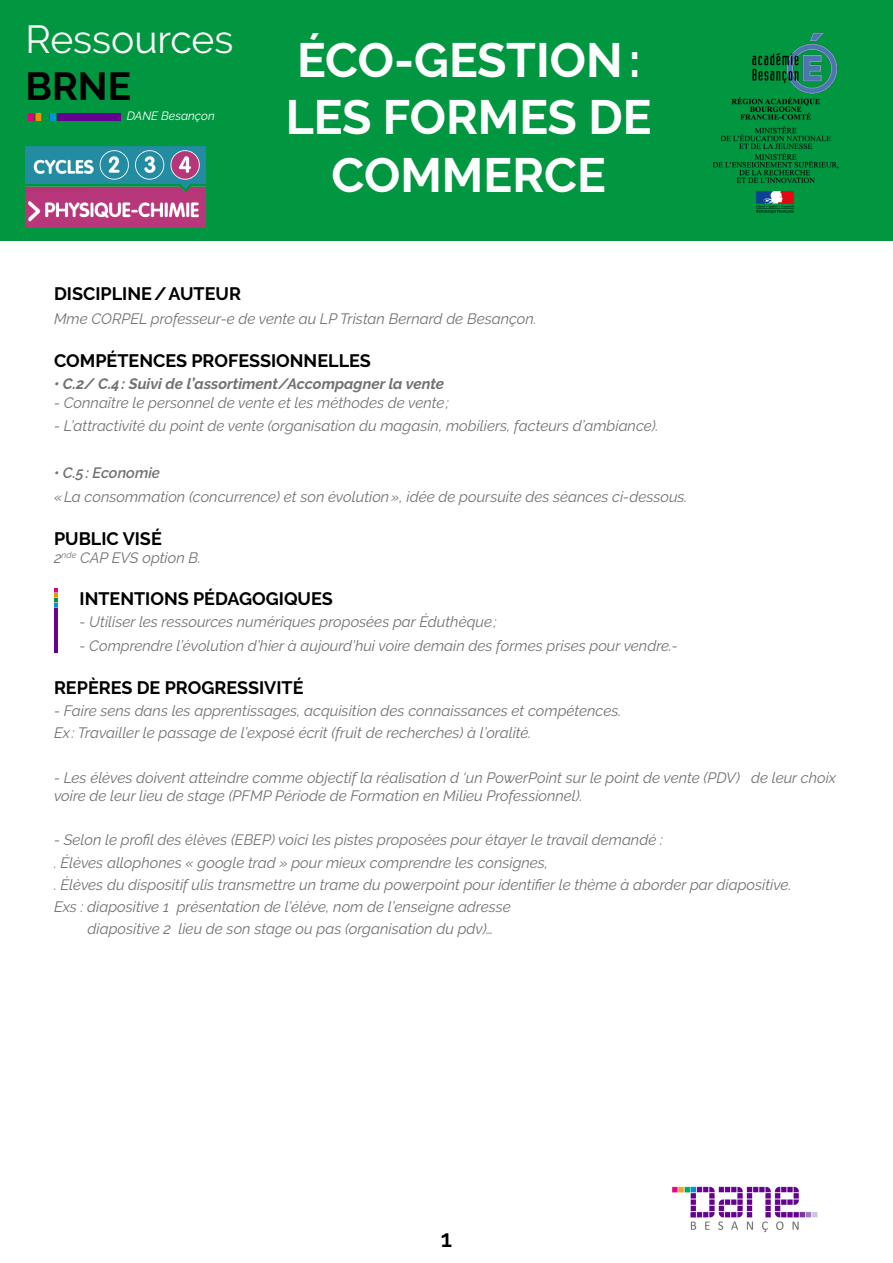
<style>
.page{position:relative;width:893px;height:1263px;background:#fff}
.page>*{position:absolute;margin:0;border:0;box-sizing:border-box;transform-origin:0 0}
.t1{font:700 48px/57.6px "Raleway";color:#fff;text-align:center}
.t2{font:39px "Raleway";color:#fff}
.t3{font:700 39px "Raleway";color:#000}
.t4{font:600 24px "Raleway";color:#000}
.t5{font:700 18px "Raleway";color:#000}
.t6{font:italic 15px/22.2px "Raleway";color:#767171}
.t7{font:italic 700 15px "Raleway";color:#767171}
.t8{font:italic 600 15px "Raleway";color:#767171}
.t9{font:italic 12px "Raleway";color:#fff}
</style>
<div class="page">
<div style="left:0;top:0;width:893px;height:240px;background:#009740"></div>
<img style="left:672px;top:1186px;width:146px;height:46px">
<img style="left:54px;top:589px;width:3px;height:64px">
<img style="left:28px;top:114px;width:93px;height:6px">
<img style="left:26px;top:146px;width:180px;height:82px">
<img style="left:713px;top:32px;width:126px;height:182px">
<img style="left:26px;top:192px;width:180px;height:35px">
<h2 class="t2" style="left:26px;top:17px;width:209px">Ressources</h2>
<h2 class="t3" style="left:26px;top:64px;width:107px">BRNE</h2>
<p class="t9" style="left:127px;top:109px;width:90px">DANE Besançon</p>
<h1 class="t1" style="left:286px;top:31px;width:367px">ÉCO-GESTION:<br>LES FORMES DE<br>COMMERCE</h1>
<p class="t5" style="left:54px;top:283px;width:188px">DISCIPLINE/AUTEUR</p>
<p class="t6" style="left:54px;top:308px;width:484px">Mme CORPEL professeur-e de vente au LP Tristan Bernard de Besançon.</p>
<p class="t5" style="left:54px;top:350px;width:318px">COMPÉTENCES PROFESSIONNELLES</p>
<p class="t7" style="left:54px;top:375px;width:392px">• C.2/ C.4: Suivi de l’assortiment/Accompagner la vente</p>
<p class="t6" style="left:54px;top:392px;width:397px">- Connaître le personnel de vente et les méthodes de vente;</p>
<p class="t6" style="left:54px;top:414px;width:606px">- L’attractivité du point de vente (organisation du magasin, mobiliers, facteurs d’ambiance).</p>
<p class="t8" style="left:54px;top:464px;width:108px">• C.5: Economie</p>
<p class="t6" style="left:54px;top:486px;width:635px">«La consommation (concurrence) et son évolution», idée de poursuite des séances ci-dessous.</p>
<p class="t5" style="left:54px;top:528px;width:109px">PUBLIC VISÉ</p>
<p class="t6" style="left:54px;top:547px;width:148px">2<sup>nde</sup> CAP EVS option B.</p>
<p class="t5" style="left:80px;top:588px;width:255px">INTENTIONS PÉDAGOGIQUES</p>
<p class="t6" style="left:80px;top:610px;width:419px">- Utiliser les ressources numériques proposées par Éduthèque;</p>
<p class="t6" style="left:80px;top:634px;width:600px">- Comprendre l’évolution d’hier à aujourd’hui voire demain des formes prises pour vendre.-</p>
<p class="t5" style="left:54px;top:677px;width:251px">REPÈRES DE PROGRESSIVITÉ</p>
<p class="t6" style="left:54px;top:699px;width:569px">- Faire sens dans les apprentissages, acquisition des connaissances et compétences.<br>Ex : Travailler le passage de l’exposé écrit (fruit de recherches) à l’oralité.</p>
<p class="t6" style="left:54px;top:768px;width:784px;line-height:18px">- Les élèves doivent atteindre comme objectif la réalisation d ‘un PowerPoint sur le point de vente (PDV) de leur choix voire de leur lieu de stage (PFMP Période de Formation en Milieu Professionnel).</p>
<p class="t6" style="left:54px;top:829px;width:610px">- Selon le profil des élèves (EBEP) voici les pistes proposées pour étayer le travail demandé :</p>
<p class="t6" style="left:54px;top:851px;width:496px">. Élèves allophones « google trad » pour mieux comprendre les consignes,</p>
<p class="t6" style="left:54px;top:873px;width:739px">. Élèves du dispositif ulis transmettre un trame du powerpoint pour identifier le thème à aborder par diapositive.</p>
<p class="t6" style="left:54px;top:895px;width:458px">Exs : diapositive 1 présentation de l’élève, nom de l’enseigne adresse</p>
<p class="t6" style="left:88px;top:918px;width:407px">diapositive 2 lieu de son stage ou pas (organisation du pdv)…</p>
<h3 class="t4" style="left:441px;top:1224px;width:13px">1</h3>
</div>
